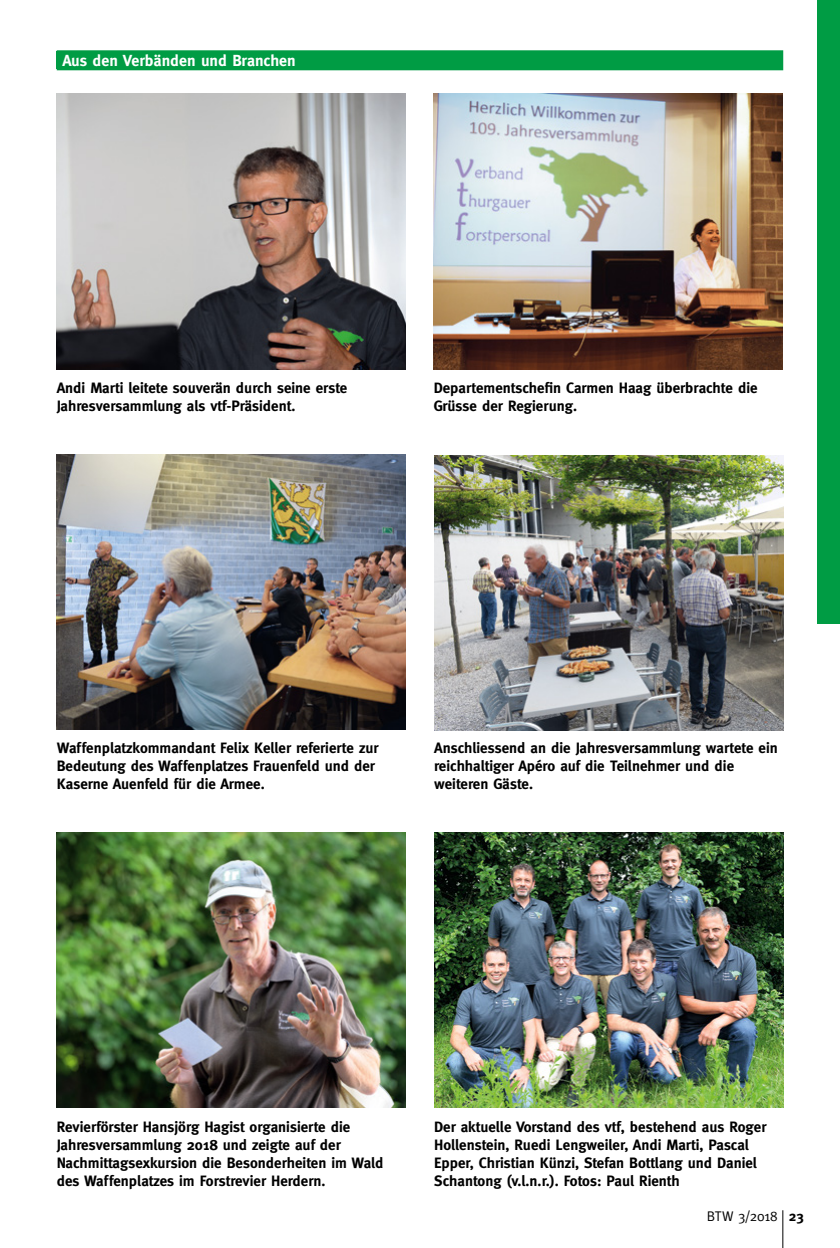
<style>
.page{position:relative;width:840px;height:1248px;background:#fff}
.page>*{position:absolute;margin:0;border:0;box-sizing:border-box;transform-origin:0 0}
.t1{font:700 16px "Meta";color:#fff}
.t2{font:700 15px/18px "Meta";color:#000}
.t3{font:14px "Meta";letter-spacing:-.01em;color:#000}
.s1{font-weight:700}
</style>
<div class="page">
<hr style="left:782px;top:1210px;width:1px;height:37px;background:#000">
<div style="left:816px;top:0;width:23px;height:624px;background:#009c44"></div>
<img style="left:57px;top:94px;width:348px;height:275px">
<img style="left:57px;top:454px;width:348px;height:275px">
<img style="left:57px;top:832px;width:348px;height:275px">
<img style="left:433px;top:94px;width:349px;height:275px">
<img style="left:434px;top:455px;width:348px;height:275px">
<img style="left:434px;top:832px;width:348px;height:275px">
<div style="left:57px;top:50px;width:725px;height:20px;background:#009c44"></div>
<p class="t1" style="left:62px;top:51px;width:235px">Aus den Verbänden und Branchen</p>
<p class="t2" style="left:57px;top:379px;width:292px">Andi Marti leitete souverän durch seine erste<br>Jahresversammlung als vtf-Präsident.</p>
<p class="t2" style="left:433px;top:379px;width:325px">Departementschefin Carmen Haag überbrachte die<br>Grüsse der Regierung.</p>
<p class="t2" style="left:57px;top:739px;width:323px">Waffenplatzkommandant Felix Keller referierte zur<br>Bedeutung des Waffenplatzes Frauenfeld und der<br>Kaserne Auenfeld für die Armee.</p>
<p class="t2" style="left:434px;top:739px;width:345px">Anschliessend an die Jahresversammlung wartete ein reichhaltiger Apéro auf die Teilnehmer und die weiteren Gäste.</p>
<p class="t2" style="left:57px;top:1117px;width:328px">Revierförster Hansjörg Hagist organisierte die Jahresversammlung 2018 und zeigte auf der Nachmittagsexkursion die Besonderheiten im Wald des Waffenplatzes im Forstrevier Herdern.</p>
<p class="t2" style="left:434px;top:1117px;width:333px">Der aktuelle Vorstand des vtf, bestehend aus Roger Hollenstein, Ruedi Lengweiler, Andi Marti, Pascal Epper, Christian Künzi, Stefan Bottlang und Daniel Schantong (v.l.n.r.). Fotos: Paul Rienth</p>
<p class="t3" style="left:706px;top:1208px;width:99px">BTW 3/2018 <span class="s1">23</span></p>
</div>
